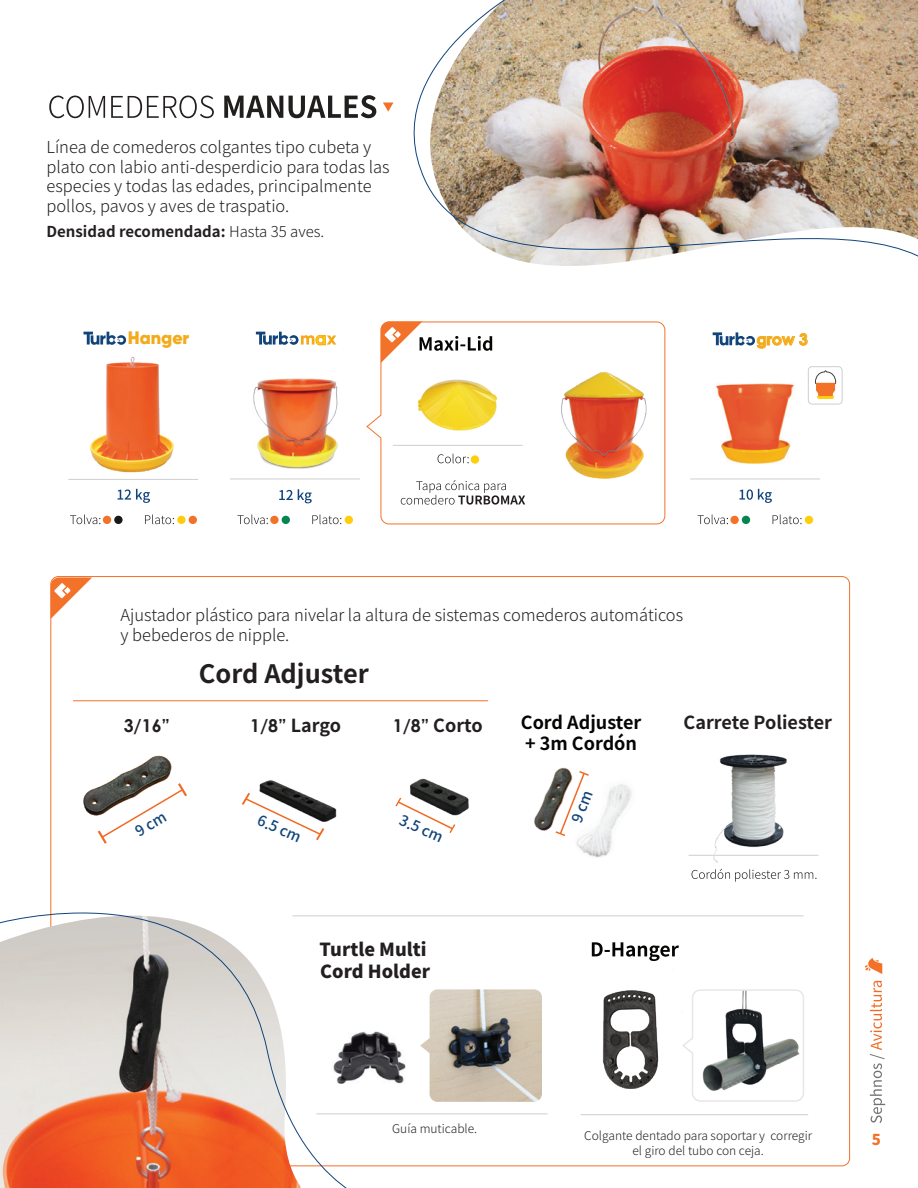
<style>
.page{position:relative;width:918px;height:1188px;background:#fff}
.page>*{position:absolute;margin:0;border:0;box-sizing:border-box;transform-origin:0 0}
.t1{font:700 25.35px "Noto Sans JP";color:#231f20}
.t2{font:700 18px "Noto Sans JP";color:#231f20}
.t3{font:900 18px/21.6px "Noto Sans JP";color:#231f20}
.t4{font:700 18px/21.6px "Noto Sans JP";color:#050504}
.t5{font:900 18px "Gilroy";color:#f3ab1c}
.t6{font:700 17.7px "Century Gothic";color:#231f20}
.t7{font:300 16.5px/19.8px "Noto Sans JP";color:#231f20}
.t8{font:700 15.75px "Century Gothic";color:#f3ab1c}
.t9{font:700 15px "Noto Sans JP";color:#231f20}
.t10{font:900 15px "Noto Sans JP";color:#f3722a}
.t11{font:500 14.7px "Noto Sans JP";color:#11447a}
.t12{font:300 12px/14.4px "Noto Sans JP";color:#231f20;text-align:center}
.s1{font-weight:300}
.s2{font-family:"Century Gothic";font-size:17.7px}
</style>
<div class="page">
<svg style="left:279px;top:489px;width:33px;height:14px"></svg>
<svg style="left:256px;top:332px;width:80px;height:14px"></svg>
<img style="left:715px;top:383px;width:80px;height:81px">
<svg style="left:713px;top:332px;width:95px;height:17px"></svg>
<svg style="left:84px;top:332px;width:42px;height:13px"></svg>
<svg style="left:118px;top:489px;width:32px;height:14px"></svg>
<svg style="left:49px;top:96px;width:165px;height:22px"></svg>
<svg style="left:224px;top:95px;width:148px;height:23px"></svg>
<svg style="left:739px;top:489px;width:33px;height:14px"></svg>
<hr style="left:230px;top:479px;width:130px;height:1px;background:#d0cecf">
<hr style="left:68px;top:479px;width:130px;height:1px;background:#d0cecf">
<hr style="left:690px;top:479px;width:130px;height:1px;background:#d0cecf">
<svg style="left:698px;top:515px;width:104px;height:9px"></svg>
<div style="left:730px;top:516px;width:9px;height:8px;background:#f3722a;border-radius:50%"></div>
<div style="left:742px;top:516px;width:8px;height:8px;background:#048552;border-radius:50%"></div>
<div style="left:805px;top:516px;width:8px;height:8px;background:#fece0d;border-radius:50%"></div>
<svg style="left:237px;top:515px;width:104px;height:9px"></svg>
<div style="left:270px;top:516px;width:9px;height:8px;background:#f3722a;border-radius:50%"></div>
<div style="left:282px;top:516px;width:8px;height:8px;background:#048552;border-radius:50%"></div>
<div style="left:345px;top:516px;width:8px;height:8px;background:#fece0d;border-radius:50%"></div>
<svg style="left:70px;top:515px;width:104px;height:9px"></svg>
<div style="left:103px;top:516px;width:8px;height:8px;background:#f3722a;border-radius:50%"></div>
<div style="left:114px;top:516px;width:9px;height:8px;background:#181818;border-radius:50%"></div>
<div style="left:177px;top:516px;width:9px;height:8px;background:#fece0d;border-radius:50%"></div>
<div style="left:189px;top:516px;width:8px;height:8px;background:#f3722a;border-radius:50%"></div>
<div style="left:808px;top:366px;width:35px;height:38px;border:1px solid #d0cecf;border-radius:4px"></div>
<svg style="left:815px;top:370px;width:21px;height:29px"></svg>
<img style="left:372px;top:0;width:546px;height:266px">
<svg style="left:366px;top:321px;width:300px;height:204px"></svg>
<svg style="left:381px;top:321px;width:111px;height:42px"></svg>
<div style="left:471px;top:455px;width:8px;height:9px;background:#fece0d;border-radius:50%"></div>
<img style="left:253px;top:378px;width:85px;height:91px">
<svg style="left:654px;top:383px;width:5px;height:10px"></svg>
<img style="left:90px;top:357px;width:84px;height:116px">
<img style="left:553px;top:366px;width:101px;height:118px">
<svg style="left:870px;top:981px;width:15px;height:142px"></svg>
<svg style="left:865px;top:958px;width:17px;height:16px"></svg>
<svg style="left:52px;top:578px;width:40px;height:40px"></svg>
<svg style="left:692px;top:869px;width:125px;height:13px"></svg>
<hr style="left:689px;top:855px;width:129px;height:1px;background:#d0cecf">
<img style="left:711px;top:754px;width:89px;height:115px">
<svg style="left:0;top:855px;width:392px;height:333px"></svg>
<svg style="left:689px;top:989px;width:115px;height:113px"></svg>
<svg style="left:592px;top:942px;width:87px;height:19px"></svg>
<hr style="left:581px;top:1114px;width:227px;height:1px;background:#d0cecf">
<hr style="left:316px;top:1114px;width:232px;height:1px;background:#d0cecf">
<img style="left:331px;top:1026px;width:75px;height:59px">
<img style="left:420px;top:989px;width:122px;height:113px">
<img style="left:602px;top:990px;width:87px;height:99px">
<hr style="left:73px;top:700px;width:415px;height:1px;background:#f3722a">
<img style="left:50px;top:724px;width:122px;height:118px">
<svg style="left:242px;top:793px;width:82px;height:47px"></svg>
<svg style="left:395px;top:798px;width:60px;height:35px"></svg>
<img style="left:534px;top:767px;width:36px;height:70px">
<img style="left:576px;top:784px;width:56px;height:74px">
<img style="left:407px;top:778px;width:62px;height:38px">
<img style="left:250px;top:780px;width:87px;height:50px">
<hr style="left:292px;top:916px;width:511px;height:1px;background:#d0cecf">
<svg style="left:98px;top:783px;width:89px;height:61px"></svg>
<svg style="left:556px;top:771px;width:37px;height:65px"></svg>
<p class="t7" style="left:46px;top:137px;width:345px">Línea de comederos colgantes tipo cubeta y plato con labio anti-desperdicio para todas las especies y todas las edades, principalmente pollos, pavos y aves de traspatio.</p>
<p class="t9" style="left:46px;top:223px;width:279px">Densidad recomendada: <span class="s1">Hasta 35 aves.</span></p>
<p class="t5" style="left:128px;top:327px;width:63px">Hanger</p>
<p class="t8" style="left:756px;top:327px;width:53px">grow 3</p>
<p class="t7" style="left:121px;top:605px;width:564px">Ajustador plástico para nivelar la altura de sistemas comederos automáticos y bebederos de nipple.</p>
<p class="t6" style="left:124px;top:712px;width:48px">3/16”</p>
<h1 class="t1" style="left:199px;top:659px;width:171px">Cord Adjuster</h1>
<p class="t2" style="left:250px;top:715px;width:92px"><span class="s2">1/8”</span> Largo</p>
<p class="t2" style="left:393px;top:715px;width:91px"><span class="s2">1/8”</span> Corto</p>
<p class="t4" style="left:521px;top:712px;width:122px">Cord Adjuster + 3m Cordón</p>
<p class="t11" style="left:262px;top:812px;width:48px;rotate:24deg">6.5 cm</p>
<p class="t11" style="left:404px;top:812px;width:48px;rotate:24deg">3.5 cm</p>
<p class="t3" style="left:320px;top:939px;width:112px">Turtle Multi<br>Cord Holder</p>
<p class="t2" style="left:684px;top:712px;width:150px">Carrete Poliester</p>
<p class="t12" style="left:392px;top:1121px;width:87px">Guía muticable.</p>
<p class="t12" style="left:584px;top:1129px;width:229px">Colgante dentado para soportar y corregir el giro del tubo con ceja.</p>
<p class="t10" style="left:872px;top:1132px;width:11px">5</p>
</div>
